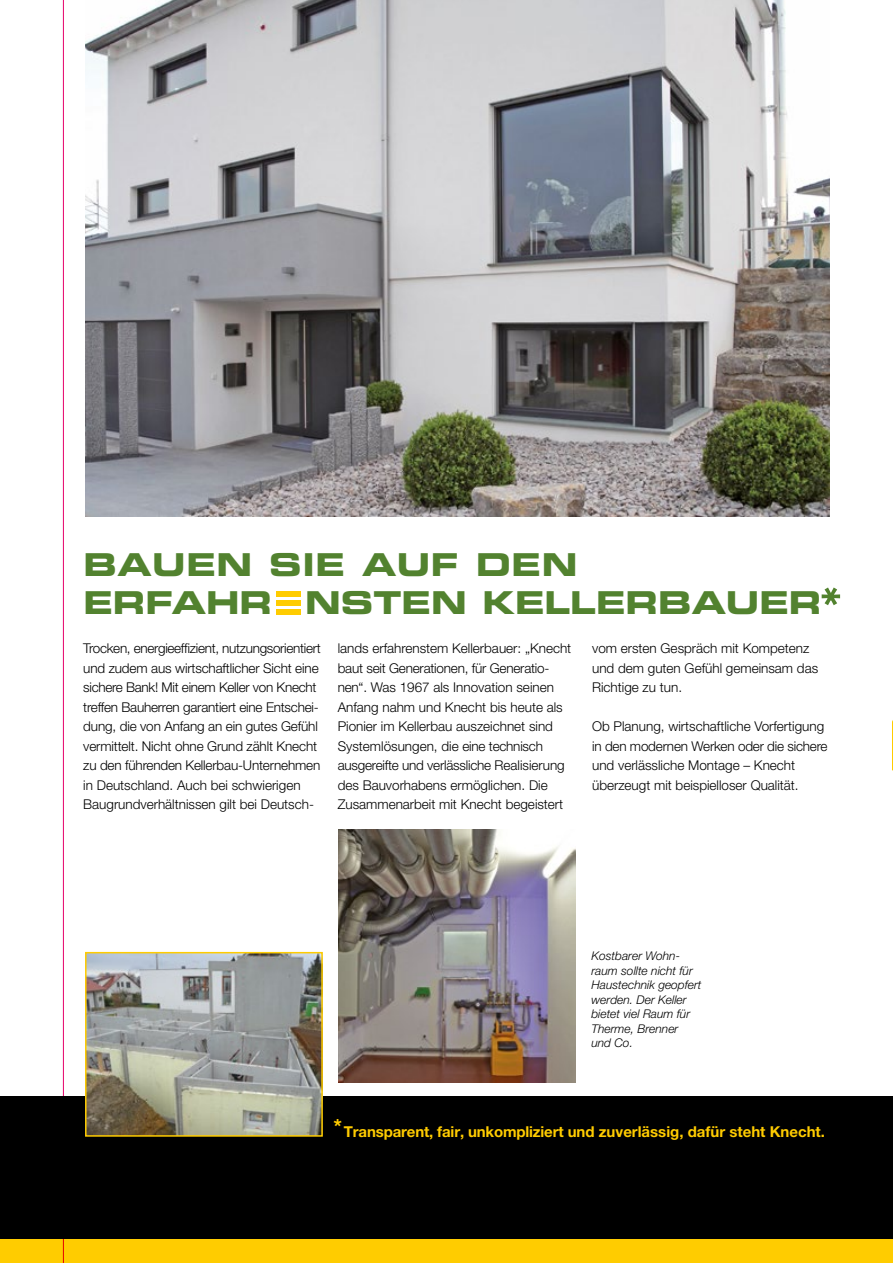
<style>
.page{position:relative;width:893px;height:1263px;background:#fff}
.page>*{position:absolute;margin:0;border:0;box-sizing:border-box;transform-origin:0 0}
.t1{font:31.5px/37.8px "Eurostile LT Std Bold Ex 2";color:#52822f}
.t2{font:700 15px "Helvetica Neue LT Pro";letter-spacing:-.005em;color:#fc0}
.t3{font:300 13.5px/19.5px "Helvetica Neue LT Pro";color:#000}
.t4{font:italic 300 12px/14.4px "Helvetica Neue LT Pro";color:#000}
</style>
<div class="page">
<div style="left:0;top:1238px;width:893px;height:25px;background:#fc0"></div>
<div style="left:0;top:1096px;width:893px;height:143px;background:#000"></div>
<img style="left:338px;top:829px;width:237px;height:253px">
<div style="left:276px;top:591px;width:25px;height:6px;background:#fc0"></div>
<div style="left:276px;top:600px;width:25px;height:5px;background:#fc0"></div>
<div style="left:276px;top:609px;width:25px;height:5px;background:#fc0"></div>
<svg style="left:822px;top:587px;width:18px;height:18px"></svg>
<img style="left:85px;top:0;width:744px;height:517px">
<hr style="left:63px;top:0;width:1px;height:1263px;background:#e50069">
<img style="left:88px;top:955px;width:232px;height:179px">
<div style="left:85px;top:952px;width:238px;height:185px;border:2px solid #fc0"></div>
<h1 class="t1" style="left:83px;top:545px;width:740px">BAUEN SIE AUF DEN<br>ERFAHR NSTEN KELLERBAUER</h1>
<p class="t3" style="left:83px;top:639px;width:239px">Trocken, energieeffizient, nutzungsorientiert und zudem aus wirtschaftlicher Sicht eine sichere Bank! Mit einem Keller von Knecht treffen Bauherren garantiert eine Entschei&shy;dung, die von Anfang an ein gutes Gefühl vermittelt. Nicht ohne Grund zählt Knecht zu den führenden Kellerbau-Unternehmen in Deutschland. Auch bei schwierigen Baugrundverhältnissen gilt bei Deutsch-</p>
<p class="t3" style="left:338px;top:639px;width:235px">lands erfahrenstem Kellerbauer: „Knecht baut seit Generationen, für Generatio&shy;nen“. Was 1967 als Innovation seinen Anfang nahm und Knecht bis heute als Pionier im Kellerbau auszeichnet sind Systemlösungen, die eine technisch ausgereifte und verlässliche Realisierung des Bauvorhabens ermöglichen. Die Zusammenarbeit mit Knecht begeistert</p>
<p class="t3" style="left:592px;top:638px;width:228px">vom ersten Gespräch mit Kompetenz und dem guten Gefühl gemeinsam das<br>Richtige zu tun.</p>
<p class="t3" style="left:592px;top:716px;width:237px">Ob Planung, wirtschaftliche Vorfertigung in den modernen Werken oder die sichere und verlässliche Montage – Knecht überzeugt mit beispielloser Qualität.</p>
<p class="t4" style="left:591px;top:949px;width:112px">Kostbarer Wohn&shy;raum sollte nicht für<br>Haustechnik geopfert werden. Der Keller bietet viel Raum für<br>Therme, Brenner<br>und Co.</p>
<p class="t2" style="left:333px;top:1122px;width:493px"><sup>*</sup>Transparent, fair, unkompliziert und zuverlässig, dafür steht Knecht.</p>
</div>
